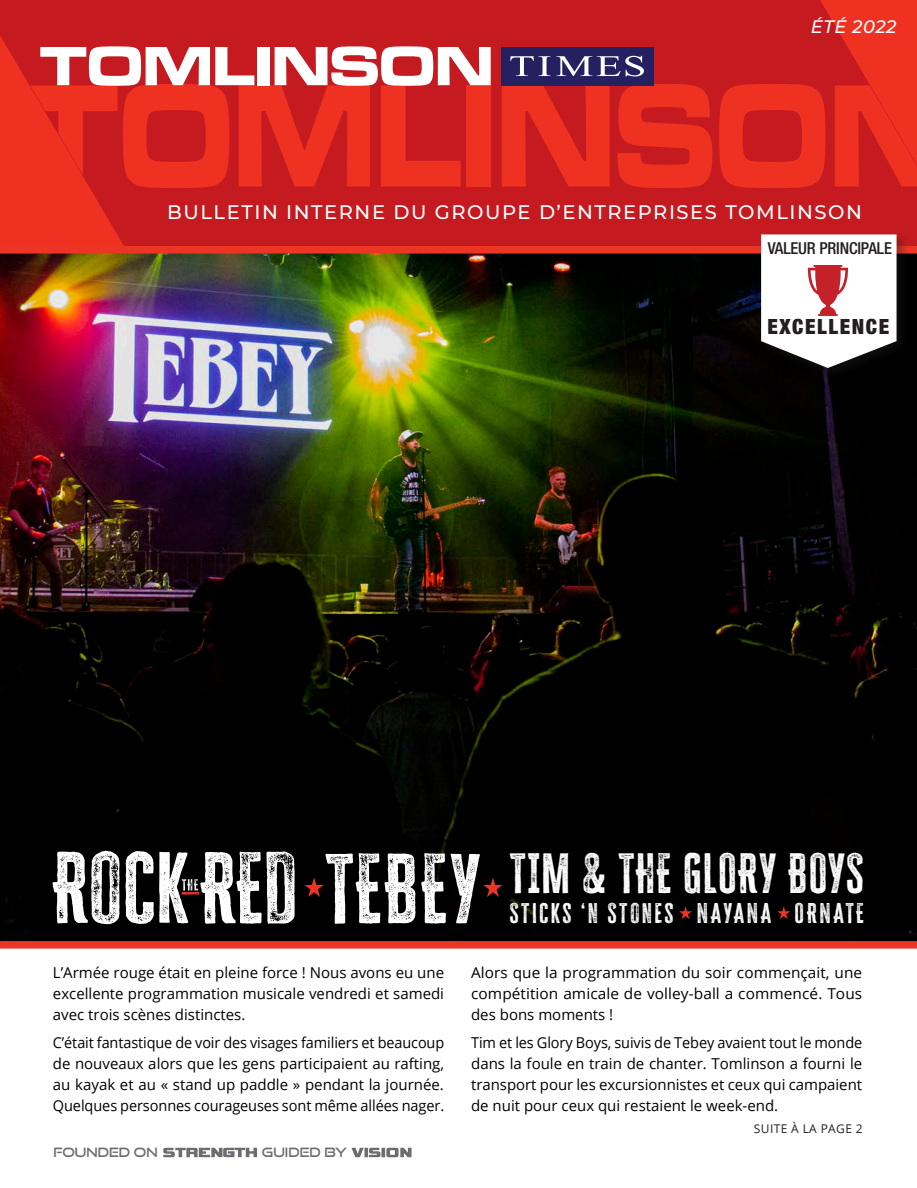
<style>
.page{position:relative;width:917px;height:1188px;background:#fff}
.page>*{position:absolute;margin:0;border:0;box-sizing:border-box;transform-origin:0 0}
.t1{font:80.7px "Cheddar Gothic Rough";letter-spacing:.03em;color:#fff}
.t2{font:46.05px "Cheddar Gothic Rough";letter-spacing:.03em;color:#fff}
.t3{font:23.25px "Cheddar Gothic Rough";letter-spacing:.11em;color:#fff}
.Article_Heading_Blac{font:900 condensed 21px "Helvetica Neue LT Std";letter-spacing:.075em;color:#231f20}
.t4{font:500 19.5px "Montserrat";letter-spacing:.08em;color:#fff}
.t5{font:italic 500 18px "Montserrat";letter-spacing:.025em;color:#fff}
.t6{font:500 condensed 16.5px "Helvetica Neue LT Std";letter-spacing:-.01em;color:#231f20}
.Body_Copy__Justified{font:15px/21px "Open Sans";color:#000;text-align:justify}
.Body_Copy__Justified-2{font:15px/21px "Open Sans";color:#000;text-align:justify;scale:.96 1}
.t7{font:12.9px "Good Times Rg";color:#6c6d70}
.t8{font:12px "Open Sans";letter-spacing:.03em;color:#231f20}
</style>
<div class="page">
<img style="left:0;top:254px;width:917px;height:687px">
<svg style="left:163px;top:1148px;width:94px;height:9px"></svg>
<svg style="left:351px;top:1148px;width:60px;height:9px"></svg>
<svg style="left:0;top:0;width:917px;height:246px;fill:#c41a20"></svg>
<svg style="left:502px;top:85px;width:107px;height:102px"></svg>
<svg style="left:617px;top:84px;width:95px;height:104px"></svg>
<svg style="left:719px;top:84px;width:106px;height:104px"></svg>
<svg style="left:835px;top:85px;width:82px;height:102px"></svg>
<div style="left:502px;top:47px;width:152px;height:38px;background:#252161"></div>
<svg style="left:510px;top:56px;width:40px;height:20px"></svg>
<svg style="left:556px;top:56px;width:88px;height:20px"></svg>
<svg style="left:30px;top:46px;width:461px;height:142px"></svg>
<div style="left:0;top:941px;width:917px;height:7px;background:#ec3525"></div>
<div style="left:0;top:246px;width:917px;height:8px;background:#ec3525"></div>
<div style="left:758px;top:232px;width:152px;height:149px;background:#231f20;opacity:.4"></div>
<svg style="left:483px;top:878px;width:19px;height:19px"></svg>
<svg style="left:304px;top:878px;width:20px;height:19px"></svg>
<svg style="left:679px;top:906px;width:13px;height:13px"></svg>
<svg style="left:777px;top:906px;width:13px;height:13px"></svg>
<svg style="left:52px;top:851px;width:243px;height:73px"></svg>
<svg style="left:761px;top:234px;width:135px;height:134px"></svg>
<p class="t5" style="left:811px;top:14px;width:87px">ÉTÉ 2022</p>
<p class="t4" style="left:167px;top:199px;width:696px">BULLETIN INTERNE DU GROUPE D’ENTREPRISES TOMLINSON</p>
<p class="t6" style="left:768px;top:238px;width:126px">VALEUR PRINCIPALE</p>
<p class="Article_Heading_Blac" style="left:767px;top:314px;width:123px">EXCELLENCE</p>
<p class="t1" style="left:325px;top:838px;width:158px">TEBEY</p>
<p class="t2" style="left:509px;top:844px;width:356px">TIM &amp; THE GLORY BOYS</p>
<p class="t3" style="left:509px;top:899px;width:356px">STICKS ‘N STONES NAYANA ORNATE</p>
<p class="Body_Copy__Justified" style="left:53px;top:961px;width:393px">L’Armée rouge était en pleine force ! Nous avons eu une excellente programmation musicale vendredi et samedi avec trois scènes distinctes.</p>
<p class="Body_Copy__Justified-2" style="left:53px;top:1031px;width:409px">C’était fantastique de voir des visages familiers et beaucoup de nouveaux alors que les gens participaient au rafting, au kayak et au « stand up paddle » pendant la journée.<br>Quelques personnes courageuses sont même allées nager.</p>
<p class="t7" style="left:53px;top:1144px;width:106px">FOUNDED ON</p>
<p class="t7" style="left:262px;top:1144px;width:87px">GUIDED BY</p>
<p class="Body_Copy__Justified" style="left:471px;top:961px;width:392px">Alors que la programmation du soir commençait, une compétition amicale de volley-ball a commencé. Tous des bons moments !</p>
<p class="Body_Copy__Justified" style="left:471px;top:1031px;width:393px">Tim et les Glory Boys, suivis de Tebey avaient tout le monde dans la foule en train de chanter. Tomlinson a fourni le transport pour les excursionnistes et ceux qui campaient de nuit pour ceux qui restaient le week-end.</p>
<p class="t8" style="left:754px;top:1120px;width:110px">SUITE À LA PAGE 2</p>
</div>
